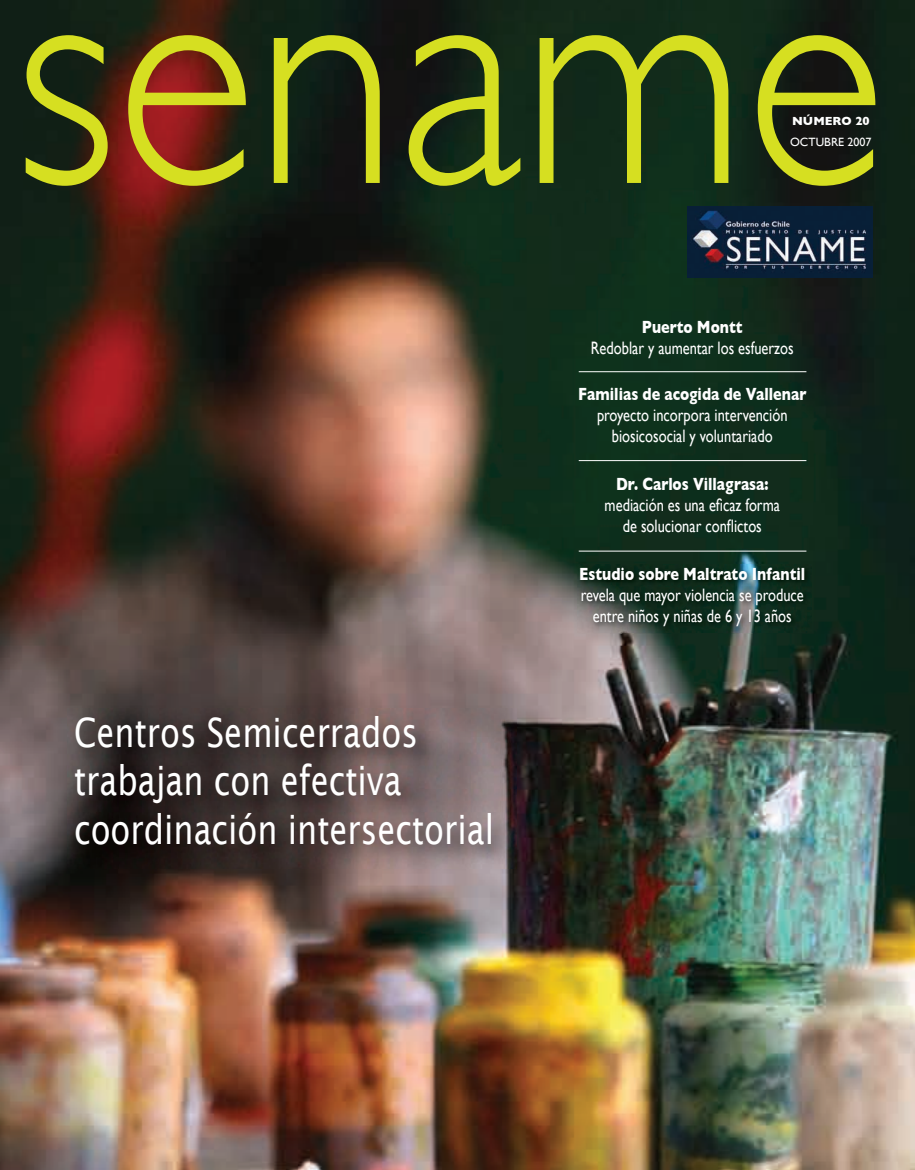
<style>
.page{position:relative;width:915px;height:1170px;background:#fff}
.page>*{position:absolute;margin:0;border:0;box-sizing:border-box;transform-origin:0 0}
.t1{font:300 322.5px "Gill Sans";color:#d6df21;scale:.9 1}
.t2{font:40.5px/48.6px "Lucida Sans";color:#fff;scale:.8 1}
.t3{font:18px/21px "Gill Sans";color:#fff;text-align:center;scale:.8 1}
.t4{font:700 18px "Gill Sans";color:#fff;scale:.8 1}
.t5{font:12px "Gill Sans";color:#fff}
.t6{font:700 12px "Gill Sans";color:#fff}
</style>
<div class="page">
<img style="left:0;top:0;width:914px;height:1169px">
<img style="left:68px;top:708px;width:448px;height:160px">
<img style="left:577px;top:564px;width:234px;height:68px">
<hr style="left:578px;top:371px;width:228px;height:1px;background:#fff">
<hr style="left:578px;top:460px;width:228px;height:1px;background:#fff">
<hr style="left:578px;top:550px;width:228px;height:1px;background:#fff">
<img style="left:687px;top:206px;width:185px;height:71px">
<h1 class="t1" style="left:14px;top:-113px;width:969px">sename</h1>
<p class="t6" style="left:791px;top:113px;width:79px">NÚMERO 20</p>
<p class="t5" style="left:789px;top:134px;width:83px">OCTUBRE 2007</p>
<h2 class="t2" style="left:74px;top:708px;width:526px">Centros Semicerrados trabajan con efectiva coordinación intersectorial</h2>
<p class="t4" style="left:641px;top:316px;width:127px">Puerto Montt</p>
<p class="t3" style="left:590px;top:337px;width:255px">Redoblar y aumentar los esfuerzos</p>
<p class="t4" style="left:578px;top:383px;width:287px">Familias de acogida de Vallenar</p>
<p class="t3" style="left:596px;top:404px;width:239px">proyecto incorpora intervención biosicosocial y voluntariado</p>
<p class="t4" style="left:616px;top:473px;width:192px">Dr. Carlos Villagrasa:</p>
<p class="t3" style="left:604px;top:494px;width:220px">mediación es una eficaz forma de solucionar conflictos</p>
<p class="t4" style="left:579px;top:563px;width:284px">Estudio sobre Maltrato Infantil</p>
<p class="t3" style="left:580px;top:584px;width:280px">revela que mayor violencia se produce entre niños y niñas de 6 y 13 años</p>
</div>
